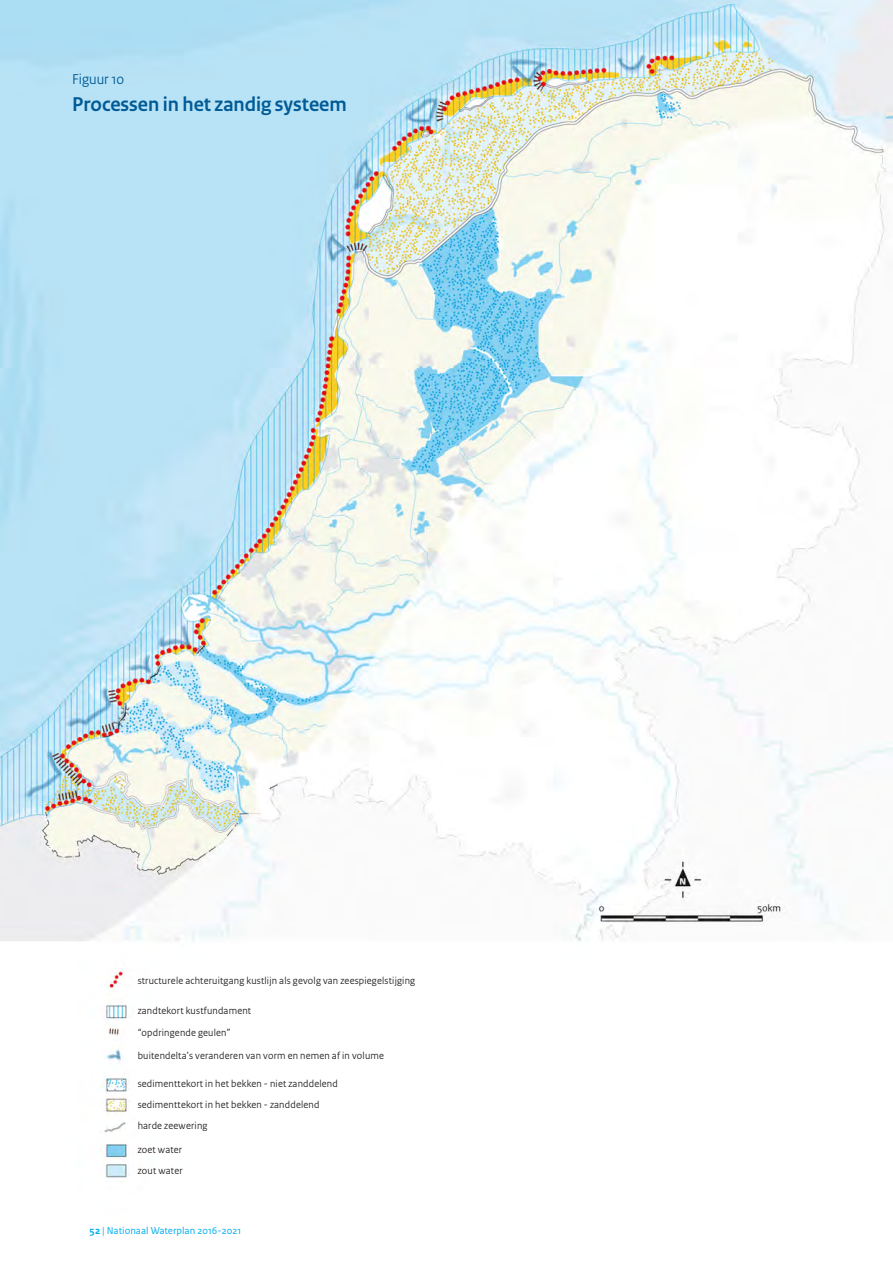
<style>
.page{position:relative;width:893px;height:1263px;background:#fff}
.page>*{position:absolute;margin:0;border:0;box-sizing:border-box;transform-origin:0 0}
._20_RO_Kader_Kop_Cya{font:700 21px "Rijksoverheid Sans Heading";color:#005b97}
._20_RO_Kader_Kop_Cya-2{font:15px "Rijksoverheid Sans Heading";color:#005b97}
._20_RO_Kader_Kop_Cya-3{font:10.5px "Rijksoverheid Sans Heading";letter-spacing:.02em;color:#231f20}
._16_RO_Paginacijfer{font:10.5px "Rijksoverheid Sans Text";color:#00aeef}
.s1{font-weight:700}
</style>
<div class="page">
<img style="left:0;top:0;width:893px;height:1182px">
<p class="_20_RO_Kader_Kop_Cya-2" style="left:72px;top:70px;width:53px">Figuur 10</p>
<p class="_20_RO_Kader_Kop_Cya" style="left:72px;top:92px;width:276px">Processen in het zandig systeem</p>
<p class="_20_RO_Kader_Kop_Cya-3" style="left:138px;top:974px;width:279px">structurele achteruitgang kustlijn als gevolg van zeespiegelstijging</p>
<p class="_20_RO_Kader_Kop_Cya-3" style="left:138px;top:1004px;width:115px">zandtekort kustfundament</p>
<p class="_20_RO_Kader_Kop_Cya-3" style="left:138px;top:1027px;width:94px">“opdringende geulen”</p>
<p class="_20_RO_Kader_Kop_Cya-3" style="left:138px;top:1049px;width:248px">buitendelta’s veranderen van vorm en nemen af in volume</p>
<p class="_20_RO_Kader_Kop_Cya-3" style="left:138px;top:1078px;width:202px">sedimenttekort in het bekken - niet zanddelend</p>
<p class="_20_RO_Kader_Kop_Cya-3" style="left:138px;top:1099px;width:183px">sedimenttekort in het bekken - zanddelend</p>
<p class="_20_RO_Kader_Kop_Cya-3" style="left:138px;top:1120px;width:71px">harde zeewering</p>
<p class="_20_RO_Kader_Kop_Cya-3" style="left:138px;top:1144px;width:46px">zoet water</p>
<p class="_20_RO_Kader_Kop_Cya-3" style="left:138px;top:1165px;width:46px">zout water</p>
<p class="_16_RO_Paginacijfer" style="left:90px;top:1224px;width:153px"><span class="s1">52</span> | Nationaal Waterplan 2016-2021</p>
</div>
